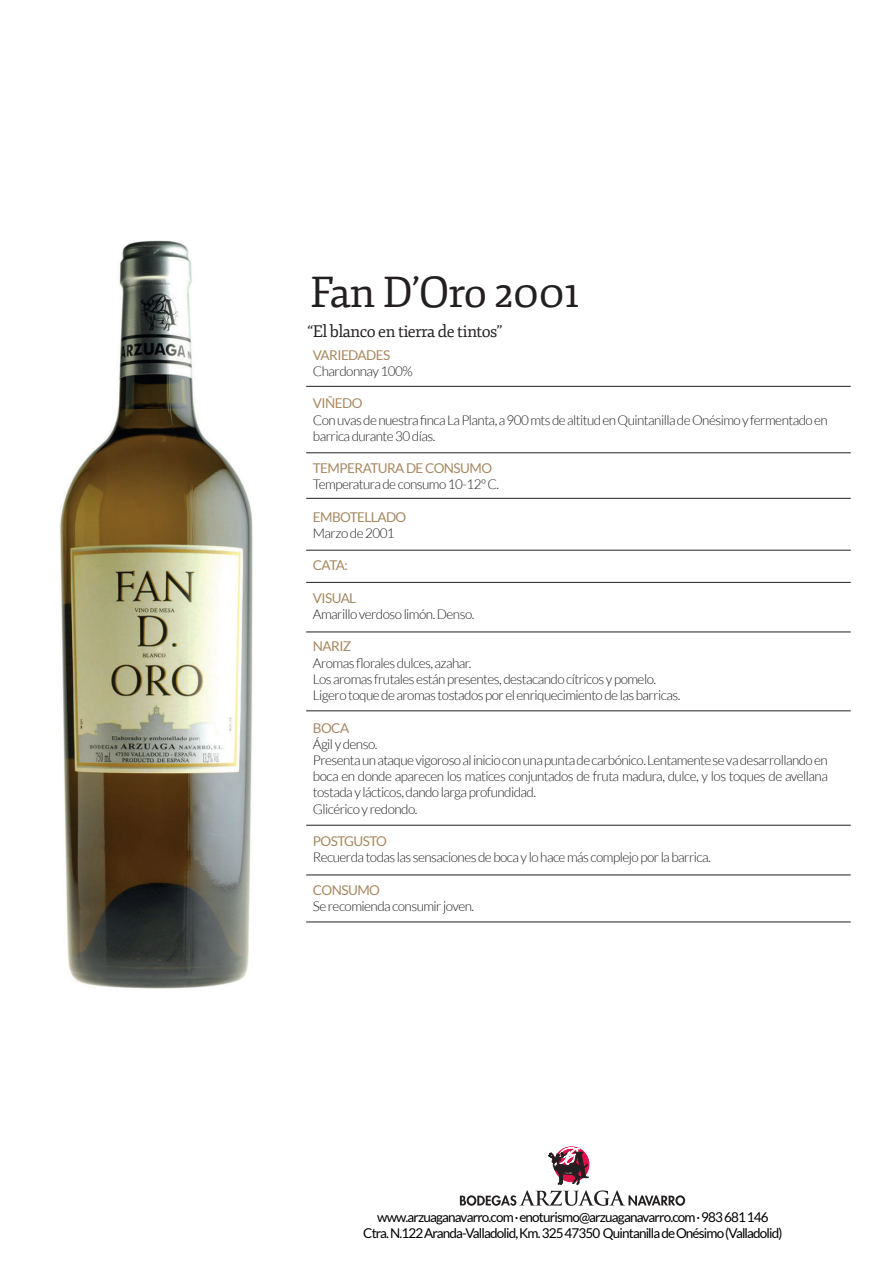
<style>
.page{position:relative;width:893px;height:1263px;background:#fff}
.page>*{position:absolute;margin:0;border:0;box-sizing:border-box;transform-origin:0 0}
.t1{font:42.9px "Fjord One";letter-spacing:-.04em;color:#231f20}
.t2{font:16.5px "Fjord One";letter-spacing:-.04em;color:#231f20}
.t3{font:300 13.5px/16.2px "Lato";letter-spacing:-.04em;color:#231f20}
.t4{font:13.5px/16.2px "Lato";letter-spacing:-.06em;color:#000001;text-align:center}
.t5{font:13.5px "Lato";letter-spacing:-.04em;color:#a68860}
</style>
<div class="page">
<img style="left:60px;top:240px;width:253px;height:749px">
<div style="left:554px;top:1146px;width:35px;height:36px;border:1px solid #e0104b;border-radius:50%"></div>
<svg style="left:460px;top:1147px;width:225px;height:59px"></svg>
<h1 class="t1" style="left:310px;top:267px;width:272px">Fan D’Oro 2001</h1>
<p class="t2" style="left:307px;top:321px;width:197px">“El blanco en tierra de tintos”</p>
<p class="t5" style="left:313px;top:347px;width:79px">VARIEDADES</p>
<p class="t3" style="left:313px;top:363px;width:101px">Chardonnay 100%</p>
<p class="t5" style="left:313px;top:396px;width:51px">VIÑEDO</p>
<p class="t3" style="left:313px;top:412px;width:516px">Con uvas de nuestra finca La Planta, a 900 mts de altitud en Quintanilla de Onésimo y fermentado en barrica durante 30 días.</p>
<p class="t5" style="left:313px;top:461px;width:181px">TEMPERATURA DE CONSUMO</p>
<p class="t3" style="left:313px;top:477px;width:188px">Temperatura de consumo 10-12º C.</p>
<p class="t5" style="left:313px;top:509px;width:95px">EMBOTELLADO</p>
<p class="t3" style="left:313px;top:525px;width:83px">Marzo de 2001</p>
<p class="t5" style="left:313px;top:558px;width:37px">CATA:</p>
<p class="t5" style="left:313px;top:590px;width:45px">VISUAL</p>
<p class="t3" style="left:313px;top:606px;width:163px">Amarillo verdoso limón. Denso.</p>
<p class="t5" style="left:313px;top:639px;width:40px">NARIZ</p>
<p class="t3" style="left:313px;top:655px;width:369px">Aromas florales dulces, azahar.<br>Los aromas frutales están presentes, destacando cítricos y pomelo.<br>Ligero toque de aromas tostados por el enriquecimiento de las barricas.</p>
<p class="t5" style="left:313px;top:720px;width:38px">BOCA</p>
<p class="t3" style="left:313px;top:736px;width:516px">Ágil y denso.<br>Presenta un ataque vigoroso al inicio con una punta de carbónico. Lentamente se va desarrollando en boca en donde aparecen los matices conjuntados de fruta madura, dulce, y los toques de avellana tostada y lácticos, dando larga profundidad.<br>Glicérico y redondo.</p>
<p class="t5" style="left:313px;top:833px;width:76px">POSTGUSTO</p>
<p class="t3" style="left:313px;top:849px;width:399px">Recuerda todas las sensaciones de boca y lo hace más complejo por la barrica.</p>
<p class="t5" style="left:313px;top:882px;width:69px">CONSUMO</p>
<p class="t3" style="left:313px;top:898px;width:163px">Se recomienda consumir joven.</p>
<p class="t4" style="left:363px;top:1209px;width:421px">www.arzuaganavarro.com · enoturismo@arzuaganavarro.com · 983 681 146<br>Ctra. N.122 Aranda-Valladolid, Km. 325 47350 Quintanilla de Onésimo (Valladolid)</p>
</div>
